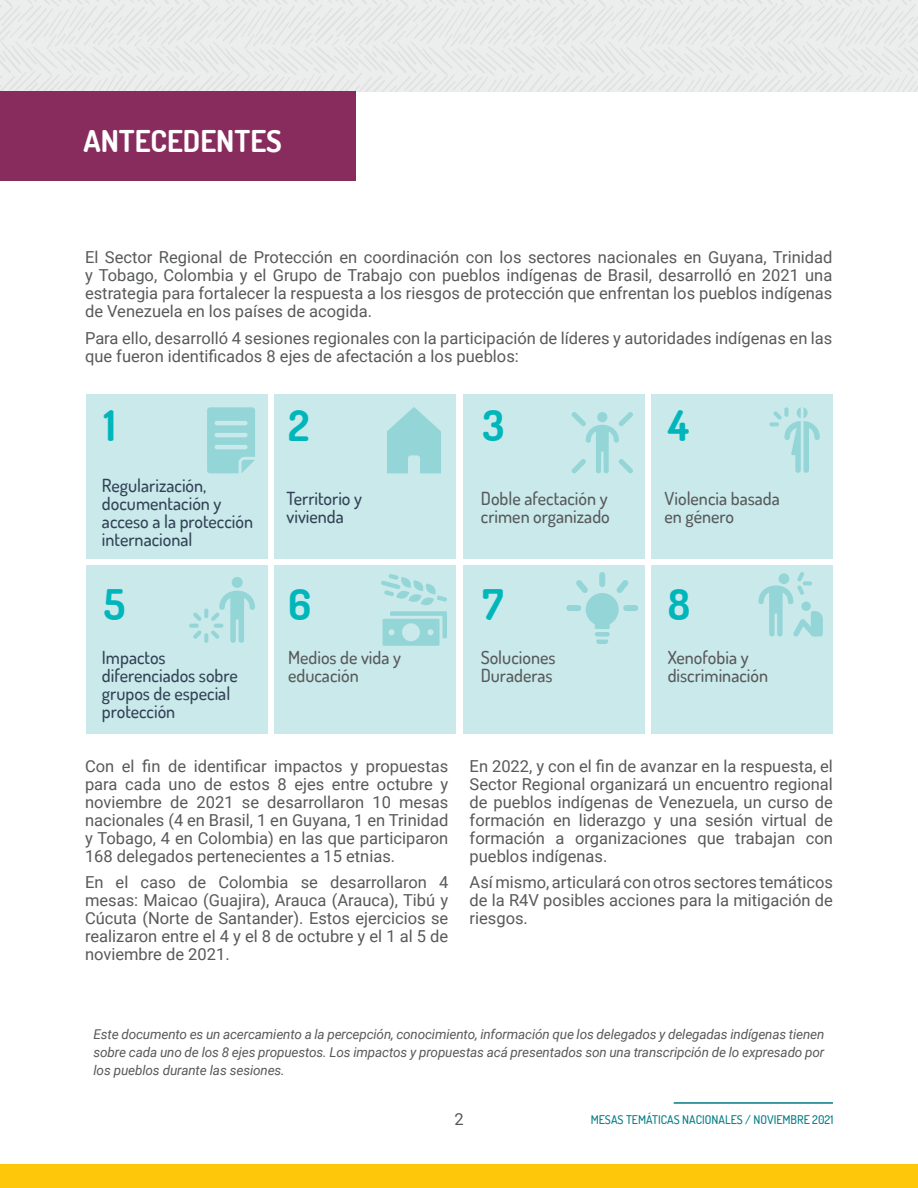
<style>
.page{position:relative;width:918px;height:1188px;background:#fff}
.page>*{position:absolute;margin:0;border:0;box-sizing:border-box;transform-origin:0 0}
.t1{font:700 42.15px "Dosis";color:#00b6ba}
.t2{font:700 30px "Dosis";color:#fff}
.t3{font:500 18px/18px "Dosis";color:#324256}
.t4{font:500 18px/18px "Dosis";color:#58595b}
.t5{font:16.5px/18px "Roboto";color:#58595b;text-align:justify}
.t6{font:italic 13.5px/18px "Roboto";letter-spacing:-.01em;color:#58595b;text-align:justify}
.t7{font:500 12px "Dosis";color:#007b83}
</style>
<div class="page">
<div style="left:0;top:0;width:918px;height:92px;background:#eceded"></div>
<hr style="left:674px;top:1102px;width:159px;height:2px;background:#007b83">
<div style="left:0;top:1165px;width:918px;height:23px;background:#ffc709"></div>
<div style="left:0;top:92px;width:355px;height:89px;background:#882c5e"></div>
<div style="left:86px;top:395px;width:181px;height:164px;background:#c9e9ea"></div>
<div style="left:86px;top:565px;width:181px;height:169px;background:#c9e9ea"></div>
<div style="left:463px;top:395px;width:181px;height:164px;background:#c9e9ea"></div>
<div style="left:463px;top:565px;width:181px;height:169px;background:#c9e9ea"></div>
<div style="left:274px;top:395px;width:182px;height:164px;background:#c9e9ea"></div>
<div style="left:274px;top:565px;width:182px;height:169px;background:#c9e9ea"></div>
<div style="left:651px;top:395px;width:182px;height:164px;background:#c9e9ea"></div>
<div style="left:651px;top:565px;width:182px;height:169px;background:#c9e9ea"></div>
<svg style="left:207px;top:407px;width:48px;height:66px"></svg>
<svg style="left:387px;top:407px;width:54px;height:66px"></svg>
<svg style="left:189px;top:624px;width:10px;height:4px"></svg>
<svg style="left:193px;top:591px;width:62px;height:52px"></svg>
<div style="left:232px;top:577px;width:11px;height:11px;background:#94d6d8;border-radius:50%"></div>
<svg style="left:769px;top:422px;width:10px;height:4px"></svg>
<svg style="left:773px;top:407px;width:47px;height:66px"></svg>
<svg style="left:758px;top:572px;width:65px;height:65px"></svg>
<div style="left:595px;top:632px;width:15px;height:5px;background:#94d6d8;border-radius:2px"></div>
<div style="left:599px;top:572px;width:6px;height:15px;background:#94d6d8;border-radius:3px"></div>
<div style="left:566px;top:605px;width:15px;height:6px;background:#94d6d8;border-radius:3px"></div>
<div style="left:623px;top:605px;width:15px;height:6px;background:#94d6d8;border-radius:3px"></div>
<svg style="left:576px;top:580px;width:53px;height:49px"></svg>
<svg style="left:596px;top:640px;width:12px;height:4px"></svg>
<svg style="left:381px;top:574px;width:66px;height:72px"></svg>
<svg style="left:571px;top:412px;width:62px;height:61px"></svg>
<div style="left:597px;top:412px;width:10px;height:10px;background:#94d6d8;border-radius:50%"></div>
<h2 class="t2" style="left:83px;top:121px;width:200px">ANTECEDENTES</h2>
<p class="t5" style="left:85px;top:248px;width:749px">El Sector Regional de Protección en coordinación con los sectores nacionales en Guyana, Trinidad y Tobago, Colombia y el Grupo de Trabajo con pueblos indígenas de Brasil, desarrolló en 2021 una estrategia para fortalecer la respuesta a los riesgos de protección que enfrentan los pueblos indígenas de Venezuela en los países de acogida.</p>
<p class="t5" style="left:85px;top:328px;width:749px">Para ello, desarrolló 4 sesiones regionales con la participación de líderes y autoridades indígenas en las que fueron identificados 8 ejes de afectación a los pueblos:</p>
<h1 class="t1" style="left:104px;top:399px;width:14px">1</h1>
<p class="t3" style="left:102px;top:476px;width:153px">Regularización, documentación y acceso a la protección internacional</p>
<h1 class="t1" style="left:104px;top:577px;width:23px">5</h1>
<h1 class="t1" style="left:288px;top:399px;width:23px">2</h1>
<h1 class="t1" style="left:482px;top:399px;width:23px">3</h1>
<h1 class="t1" style="left:668px;top:399px;width:23px">4</h1>
<p class="t3" style="left:287px;top:489px;width:77px">Territorio y vivienda</p>
<p class="t4" style="left:481px;top:489px;width:131px">Doble afectación y crimen organizado</p>
<p class="t4" style="left:665px;top:489px;width:117px">Violencia basada en género</p>
<h1 class="t1" style="left:288px;top:577px;width:25px">6</h1>
<h1 class="t1" style="left:482px;top:577px;width:22px">7</h1>
<h1 class="t1" style="left:668px;top:577px;width:24px">8</h1>
<p class="t3" style="left:102px;top:648px;width:137px">Impactos diferenciados sobre grupos de especial protección</p>
<p class="t4" style="left:288px;top:648px;width:114px">Medios de vida y educación</p>
<p class="t4" style="left:481px;top:648px;width:76px">Soluciones<br>Duraderas</p>
<p class="t4" style="left:668px;top:648px;width:102px">Xenofobia y discriminación</p>
<p class="t5" style="left:85px;top:756px;width:365px">Con el fin de identificar impactos y propuestas para cada uno de estos 8 ejes entre octubre y noviembre de 2021 se desarrollaron 10 mesas nacionales (4 en Brasil, 1 en Guyana, 1 en Trinidad y Tobago, 4 en Colombia) en las que participaron 168 delegados pertenecientes a 15 etnias.</p>
<p class="t5" style="left:85px;top:873px;width:365px">En el caso de Colombia se desarrollaron 4 mesas: Maicao (Guajira), Arauca (Arauca), Tibú y Cúcuta (Norte de Santander). Estos ejercicios se realizaron entre el 4 y el 8 de octubre y el 1 al 5 de noviembre de 2021.</p>
<p class="t5" style="left:470px;top:756px;width:365px">En 2022, y con el fin de avanzar en la respuesta, el Sector Regional organizará un encuentro regional de pueblos indígenas de Venezuela, un curso de formación en liderazgo y una sesión virtual de formación a organizaciones que trabajan con pueblos indígenas.</p>
<p class="t5" style="left:470px;top:873px;width:365px">Así mismo, articulará con otros sectores temáticos de la R4V posibles acciones para la mitigación de riesgos.</p>
<p class="t6" style="left:94px;top:1025px;width:732px">Este documento es un acercamiento a la percepción, conocimiento, información que los delegados y delegadas indígenas tienen sobre cada uno de los 8 ejes propuestos. Los impactos y propuestas acá presentados son una transcripción de lo expresado por los pueblos durante las sesiones.</p>
<p class="t5" style="left:454px;top:1109px;width:11px">2</p>
<p class="t7" style="left:591px;top:1112px;width:244px">MESAS TEMÁTICAS NACIONALES / NOVIEMBRE 2021</p>
</div>
